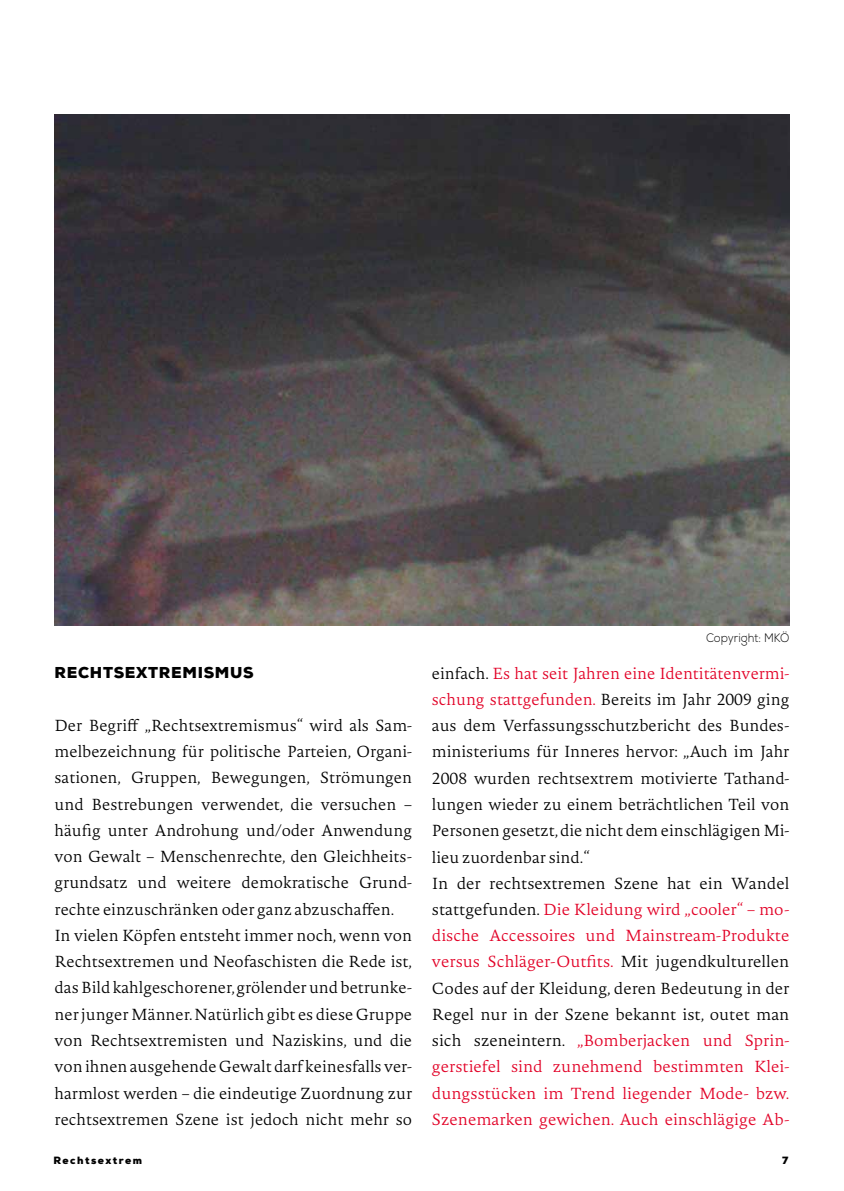
<style>
.page{position:relative;width:844px;height:1191px;background:#fff}
.page>*{position:absolute;margin:0;border:0;box-sizing:border-box;transform-origin:0 0}
.t1{font:200 15.75px/26.2px "Novel Pro";color:#000}
.t2{font:900 15.75px "Nexa";letter-spacing:.045em;color:#000}
.t3{font:300 12.25px "Nexa";color:#000;scale:.93 1}
.t4{font:900 10.5px "Nexa";letter-spacing:.14em;color:#000}
.s1{color:#e20026}
</style>
<div class="page">
<img style="left:55px;top:114px;width:734px;height:511px">
<p class="t2" style="left:55px;top:662px;width:200px">RECHTSEXTREMISMUS</p>
<p class="t1" style="left:55px;top:711px;width:359px">Der Begriff „Rechtsextremismus“ wird als Sam&shy;melbezeichnung für politische Parteien, Organi&shy;sationen, Gruppen, Bewegungen, Strömungen und Bestrebungen verwendet, die versuchen – häufig unter Androhung und/oder Anwendung von Gewalt – Menschenrechte, den Gleichheits&shy;grundsatz und weitere demokratische Grund&shy;rechte einzuschränken oder ganz abzuschaffen.<br>In vielen Köpfen entsteht immer noch, wenn von Rechtsextremen und Neofaschisten die Rede ist, das Bild kahlgeschorener, grölender und betrunke&shy;ner junger Männer. Natürlich gibt es diese Gruppe von Rechtsextremisten und Naziskins, und die von ihnen ausgehende Gewalt darf keinesfalls ver&shy;harmlost werden – die eindeutige Zuordnung zur rechtsextremen Szene ist jedoch nicht mehr so</p>
<p class="t3" style="left:705px;top:630px;width:91px">Copyright: MKÖ</p>
<p class="t1" style="left:432px;top:659px;width:359px">einfach. <span class="s1">Es hat seit Jahren eine Identitätenvermi&shy;schung stattgefunden.</span> Bereits im Jahr 2009 ging aus dem Verfassungsschutzbericht des Bundes&shy;ministeriums für Inneres hervor: „Auch im Jahr 2008 wurden rechtsextrem motivierte Tathand&shy;lungen wieder zu einem beträchtlichen Teil von Personen gesetzt, die nicht dem einschlägigen Mi&shy;lieu zuordenbar sind.“<br>In der rechtsextremen Szene hat ein Wandel stattgefunden. <span class="s1">Die Kleidung wird „cooler“ – mo&shy;dische Accessoires und Mainstream-Produkte versus Schläger-Outfits.</span> Mit jugendkulturellen Codes auf der Kleidung, deren Bedeutung in der Regel nur in der Szene bekannt ist, outet man sich szeneintern. <span class="s1">„Bomberjacken und Sprin&shy;gerstiefel sind zunehmend bestimmten Klei&shy;dungsstücken im Trend liegender Mode- bzw.<br>Szenemarken gewichen. Auch einschlägige Ab-</span></p>
<p class="t4" style="left:54px;top:1153px;width:90px">Rechtsextrem</p>
<p class="t4" style="left:781px;top:1153px;width:8px">7</p>
</div>
